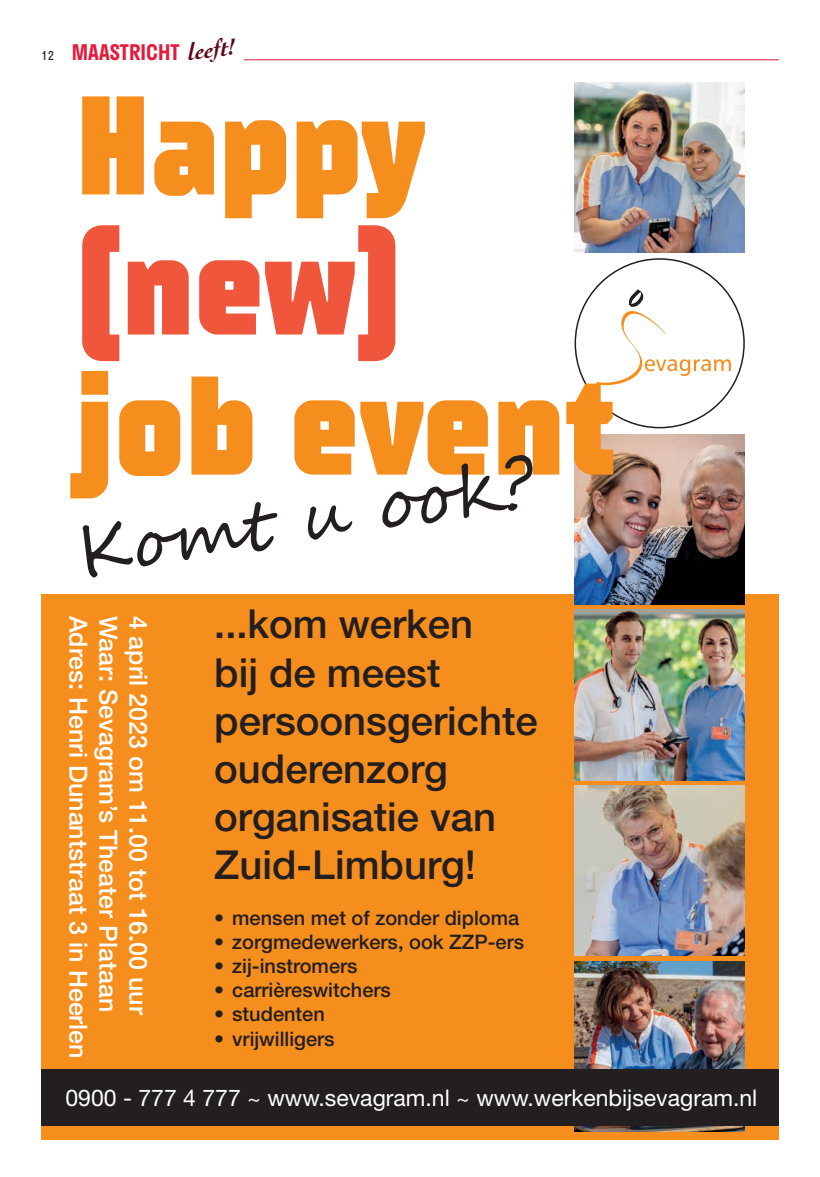
<style>
.page{position:relative;width:820px;height:1177px;background:#fff}
.page>*{position:absolute;margin:0;border:0;box-sizing:border-box;transform-origin:0 0}
.t1{font:900 condensed 140px "TT Supermolot Neue";color:#f68e1e}
.t2{font:900 condensed 140px "TT Supermolot Neue";color:#f0563b}
.t3{font:70px "Segoe Script";color:#231f20}
.t4{font:500 40px/48px "Helvetica Neue LT Std";color:#231f20}
.t5{font:500 25px "Helvetica Neue LT Std";color:#fff}
.t6{font:italic 700 24px "Cochin";color:#5d0718}
.t7{font:23px "Helvetica Neue LT Std";color:#fff}
.t8{font:600 21px "Stratos";color:#e41c3b}
.t9{font:500 20px "Helvetica Neue LT Std";color:#231f20}
.s1{font-weight:400;font-size:12px;color:#231f20}
</style>
<div class="page">
<div style="left:41px;top:594px;width:737px;height:546px;background:#f68e1e"></div>
<img style="left:574px;top:434px;width:170px;height:170px">
<img style="left:574px;top:610px;width:170px;height:170px">
<img style="left:574px;top:785px;width:170px;height:170px">
<img style="left:574px;top:961px;width:170px;height:170px">
<div style="left:41px;top:1069px;width:737px;height:56px;background:#231f20"></div>
<img style="left:574px;top:82px;width:170px;height:170px">
<svg style="left:595px;top:289px;width:135px;height:97px"></svg>
<hr style="left:244px;top:60px;width:534px;height:1px;background:#e41c3b">
<p class="t8" style="left:41px;top:35px;width:140px"><span class="s1">12</span> MAASTRICHT</p>
<p class="t6" style="left:186px;top:36px;width:50px;rotate:-7deg">leeft!</p>
<h1 class="t1" style="left:75px;top:61px;width:352px">Happy</h1>
<h1 class="t2" style="left:75px;top:201px;width:328px">(new)</h1>
<h1 class="t1" style="left:75px;top:341px;width:543px">job event</h1>
<h2 class="t3" style="left:68px;top:497px;width:464px;rotate:-9deg">Komt u ook?</h2>
<p class="t5" style="left:93px;top:615px;width:444px;rotate:90deg">Adres: Henri Dunantstraat 3 in Heerlen</p>
<p class="t5" style="left:123px;top:615px;width:398px;rotate:90deg">Waar: Sevagram’s Theater Plataan</p>
<p class="t5" style="left:153px;top:615px;width:401px;rotate:90deg">4 april 2023 om 11.00 tot 16.00 uur</p>
<h3 class="t4" style="left:214px;top:600px;width:325px">...kom werken<br>bij de meest persoonsgerichte ouderenzorg organisatie van<br>Zuid-Limburg!</h3>
<p class="t9" style="left:214px;top:906px;width:306px">• mensen met of zonder diploma</p>
<p class="t9" style="left:214px;top:930px;width:311px">• zorgmedewerkers, ook ZZP-ers</p>
<p class="t9" style="left:214px;top:954px;width:145px">• zij-instromers</p>
<p class="t9" style="left:214px;top:978px;width:178px">• carrièreswitchers</p>
<p class="t9" style="left:214px;top:1002px;width:112px">• studenten</p>
<p class="t9" style="left:214px;top:1026px;width:122px">• vrijwilligers</p>
<p class="t7" style="left:65px;top:1083px;width:693px">0900 - 777 4 777 ~ www.sevagram.nl ~ www.werkenbijsevagram.nl</p>
</div>
